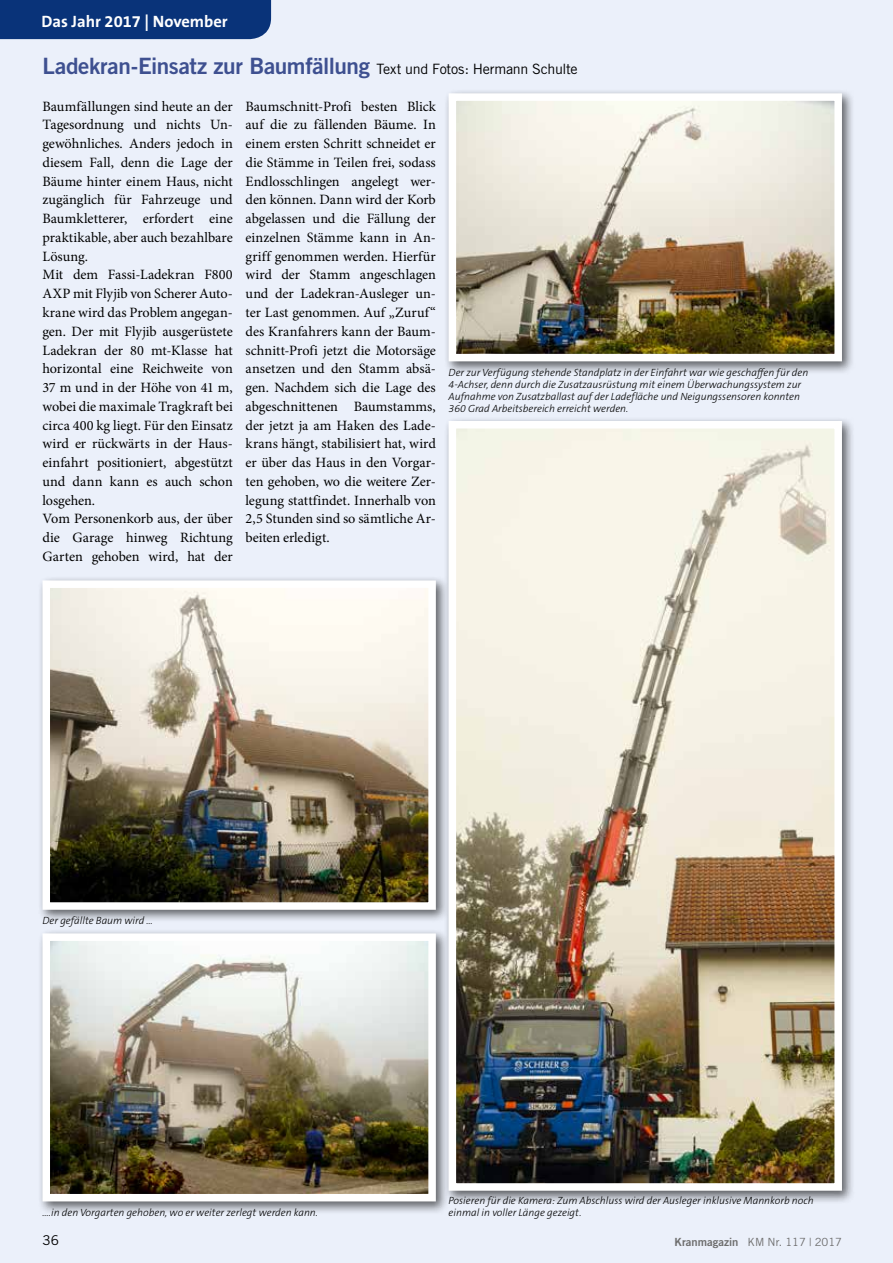
<style>
.page{position:relative;width:893px;height:1263px;background:#ebf0fa}
.page>*{position:absolute;margin:0;border:0;box-sizing:border-box;transform-origin:0 0}
.t1{font:22.5px "Trade Gothic Bold Two";letter-spacing:-.015em;color:#3e5090}
.t2{font:700 16.5px "The Sans B7";color:#fff}
.t3{font:14.25px/18.8px "Minion Pro";letter-spacing:-.005em;color:#000}
.t4{font:13.5px "Trade Gothic";color:#000}
.t5{font:11.25px "Trade Gothic";color:#6e6e6e}
.t6{font:italic 300 10.5px/12.3px "The Sans B3";color:#000}
.s1{font-family:"Trade Gothic";font-size:14.25px;color:#000}
.s2{font-family:"Trade Gothic Bold Two"}
</style>
<div class="page">
<div style="left:0;top:0;width:271px;height:39px;background:#093379"></div>
<div style="left:38px;top:576px;width:411px;height:347px;background:#000;opacity:.6"></div>
<img style="left:52px;top:589px;width:375px;height:312px">
<div style="left:43px;top:580px;width:393px;height:330px;border:8px solid #fff"></div>
<div style="left:38px;top:929px;width:411px;height:286px;background:#000;opacity:.6"></div>
<img style="left:52px;top:942px;width:375px;height:250px">
<div style="left:43px;top:933px;width:393px;height:268px;border:8px solid #fff"></div>
<div style="left:444px;top:416px;width:411px;height:788px;background:#000;opacity:.6"></div>
<img style="left:458px;top:430px;width:375px;height:752px">
<div style="left:449px;top:421px;width:393px;height:770px;border:8px solid #fff"></div>
<div style="left:444px;top:89px;width:411px;height:286px;background:#000;opacity:.6"></div>
<img style="left:458px;top:102px;width:375px;height:250px">
<div style="left:449px;top:93px;width:393px;height:268px;border:8px solid #fff"></div>
<p class="t2" style="left:41px;top:13px;width:188px">Das Jahr 2017 | November</p>
<h1 class="t1" style="left:43px;top:52px;width:537px">Ladekran-Einsatz zur Baumfällung <span class="s1">Text und Fotos: Hermann Schulte</span></h1>
<p class="t3" style="left:43px;top:97px;width:192px">Baumfällungen sind heute an der<br>Tagesordnung und nichts Un&shy;gewöhnliches. Anders jedoch in diesem Fall, denn die Lage der<br>Bäume hinter einem Haus, nicht zugänglich für Fahrzeuge und<br>Baumkletterer, erfordert eine praktikable, aber auch bezahlbare<br>Lösung.<br>Mit dem Fassi-Ladekran F800<br>AXP mit Flyjib von Scherer Auto&shy;krane wird das Problem angegan&shy;gen. Der mit Flyjib ausgerüstete<br>Ladekran der 80 mt-Klasse hat horizontal eine Reichweite von<br>37 m und in der Höhe von 41 m, wobei die maximale Tragkraft bei circa 400 kg liegt. Für den Einsatz wird er rückwärts in der Haus&shy;einfahrt positioniert, abgestützt und dann kann es auch schon losgehen.<br>Vom Personenkorb aus, der über die Garage hinweg Richtung<br>Garten gehoben wird, hat der</p>
<p class="t3" style="left:246px;top:97px;width:192px;text-align:justify">Baumschnitt-Profi besten Blick auf die zu fällenden Bäume. In einem ersten Schritt schneidet er die Stämme in Teilen frei, sodass Endlosschlingen angelegt wer&shy;den können. Dann wird der Korb abgelassen und die Fällung der einzelnen Stämme kann in An&shy;griff genommen werden. Hierfür wird der Stamm angeschlagen und der Ladekran-Ausleger un&shy;ter Last genommen. Auf „Zuruf“ des Kranfahrers kann der Baum&shy;schnitt-Profi jetzt die Motorsäge ansetzen und den Stamm absä&shy;gen. Nachdem sich die Lage des abgeschnittenen Baumstamms, der jetzt ja am Haken des Lade&shy;krans hängt, stabilisiert hat, wird er über das Haus in den Vorgar&shy;ten gehoben, wo die weitere Zer&shy;legung stattfindet. Innerhalb von 2,5 Stunden sind so sämtliche Ar&shy;beiten erledigt.</p>
<p class="t6" style="left:449px;top:366px;width:361px">Der zur Verfügung stehende Standplatz in der Einfahrt war wie geschaffen für den 4-Achser, denn durch die Zusatzausrüstung mit einem Überwachungssystem zur Aufnahme von Zusatzballast auf der Ladefläche und Neigungssensoren konnten 360 Grad Arbeitsbereich erreicht werden.</p>
<p class="t6" style="left:43px;top:914px;width:112px">Der gefällte Baum wird …</p>
<p class="t6" style="left:43px;top:1207px;width:277px">….in den Vorgarten gehoben, wo er weiter zerlegt werden kann.</p>
<p class="t6" style="left:449px;top:1194px;width:367px">Posieren für die Kamera: Zum Abschluss wird der Ausleger inklusive Mannkorb noch einmal in voller Länge gezeigt.</p>
<p class="t4" style="left:43px;top:1232px;width:18px">36</p>
<p class="t5" style="left:675px;top:1235px;width:169px"><span class="s2">Kranmagazin</span> KM Nr. 117 | 2017</p>
</div>
